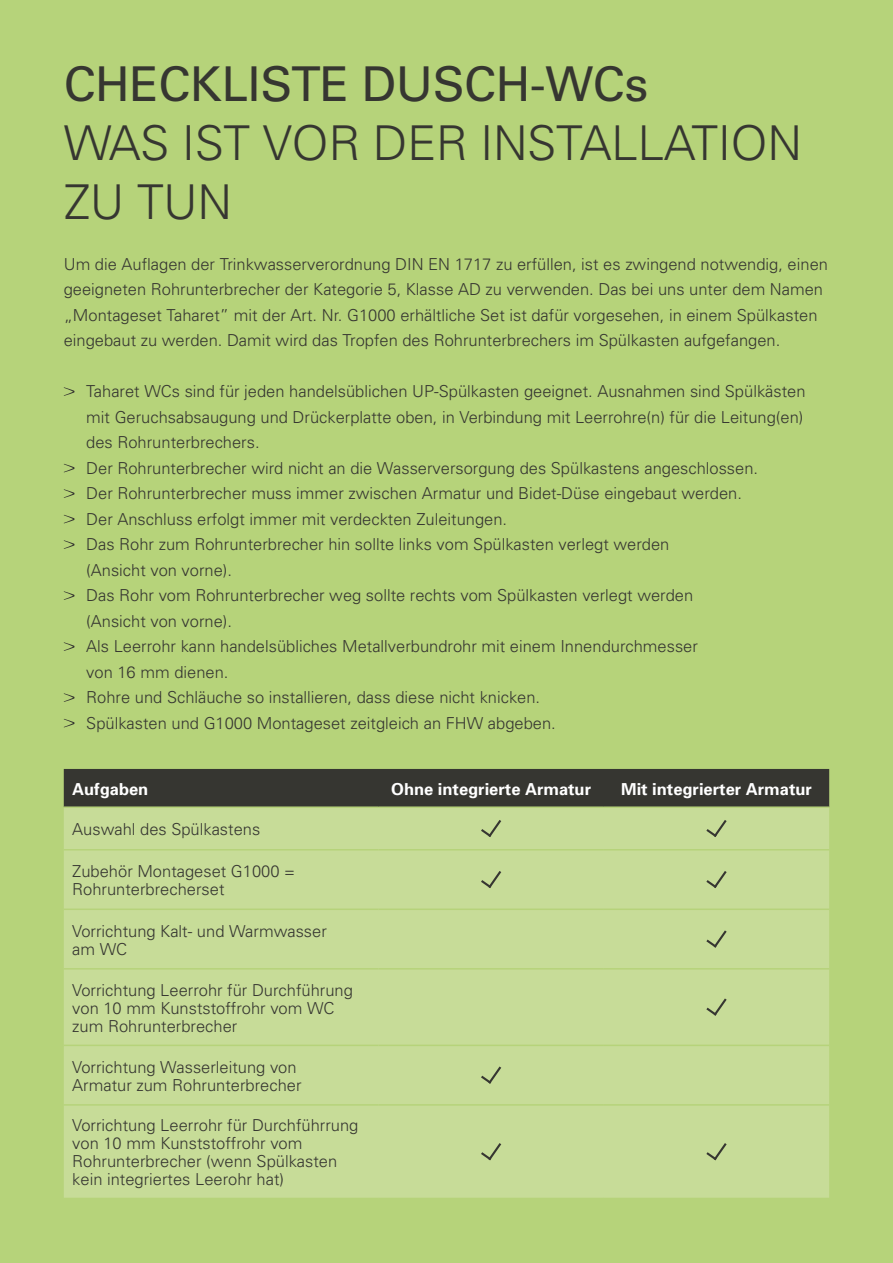
<style>
.page{position:relative;width:893px;height:1263px;background:#b6d37a}
.page>*{position:absolute;margin:0;border:0;box-sizing:border-box;transform-origin:0 0}
.t1{font:300 48px/58.5px "Univers";letter-spacing:-.01em;color:#363631}
.t2{font:500 48px "Univers";letter-spacing:-.01em;color:#363631}
.t3{font:300 16.5px/25.5px "Univers";color:#363631}
.t4{font:700 16.5px "Univers";color:#fff}
</style>
<div class="page">
<svg style="left:64px;top:387px;width:11px;height:9px"></svg>
<svg style="left:64px;top:464px;width:11px;height:8px"></svg>
<svg style="left:64px;top:489px;width:11px;height:9px"></svg>
<svg style="left:64px;top:515px;width:11px;height:8px"></svg>
<svg style="left:64px;top:540px;width:11px;height:9px"></svg>
<svg style="left:64px;top:591px;width:11px;height:9px"></svg>
<svg style="left:64px;top:642px;width:11px;height:9px"></svg>
<svg style="left:64px;top:693px;width:11px;height:9px"></svg>
<svg style="left:64px;top:719px;width:11px;height:8px"></svg>
<div style="left:64px;top:769px;width:765px;height:37px;background:#363631"></div>
<div style="left:64px;top:808px;width:765px;height:390px;background:#c7dc98"></div>
<hr style="left:64px;top:849px;width:314px;height:1px;background:#b6d37a">
<hr style="left:378px;top:849px;width:226px;height:1px;background:#b6d37a">
<hr style="left:604px;top:849px;width:225px;height:1px;background:#b6d37a">
<hr style="left:64px;top:908px;width:314px;height:2px;background:#b6d37a">
<hr style="left:378px;top:908px;width:226px;height:2px;background:#b6d37a">
<hr style="left:604px;top:908px;width:225px;height:2px;background:#b6d37a">
<hr style="left:64px;top:968px;width:314px;height:1px;background:#b6d37a">
<hr style="left:378px;top:968px;width:226px;height:1px;background:#b6d37a">
<hr style="left:604px;top:968px;width:225px;height:1px;background:#b6d37a">
<hr style="left:64px;top:1044px;width:314px;height:2px;background:#b6d37a">
<hr style="left:378px;top:1044px;width:226px;height:2px;background:#b6d37a">
<hr style="left:604px;top:1044px;width:225px;height:2px;background:#b6d37a">
<hr style="left:64px;top:1104px;width:314px;height:2px;background:#b6d37a">
<hr style="left:378px;top:1104px;width:226px;height:2px;background:#b6d37a">
<hr style="left:604px;top:1104px;width:225px;height:2px;background:#b6d37a">
<svg style="left:481px;top:820px;width:20px;height:17px"></svg>
<svg style="left:706px;top:820px;width:21px;height:17px"></svg>
<svg style="left:481px;top:871px;width:20px;height:17px"></svg>
<svg style="left:706px;top:871px;width:21px;height:17px"></svg>
<svg style="left:706px;top:930px;width:21px;height:18px"></svg>
<svg style="left:706px;top:998px;width:21px;height:18px"></svg>
<svg style="left:481px;top:1066px;width:20px;height:18px"></svg>
<svg style="left:481px;top:1143px;width:20px;height:17px"></svg>
<svg style="left:706px;top:1143px;width:21px;height:17px"></svg>
<h1 class="t2" style="left:64px;top:55px;width:586px">CHECKLISTE DUSCH-WCs</h1>
<h1 class="t1" style="left:64px;top:112px;width:740px">WAS IST VOR DER INSTALLATION<br>ZU TUN</h1>
<p class="t3" style="left:64px;top:251px;width:766px">Um die Auflagen der Trinkwasserverordnung DIN EN 1717 zu erfüllen, ist es zwingend notwendig, einen geeigneten Rohrunterbrecher der Kategorie 5, Klasse AD zu verwenden. Das bei uns unter dem Namen „Montageset Taharet” mit der Art. Nr. G1000 erhältliche Set ist dafür vorgesehen, in einem Spülkasten eingebaut zu werden. Damit wird das Tropfen des Rohrunterbrechers im Spülkasten aufgefangen.</p>
<p class="t3" style="left:86px;top:378px;width:721px">Taharet WCs sind für jeden handelsüblichen UP-Spülkasten geeignet. Ausnahmen sind Spülkästen mit Geruchsabsaugung und Drückerplatte oben, in Verbindung mit Leerrohre(n) für die Leitung(en) des Rohrunterbrechers.<br>Der Rohrunterbrecher wird nicht an die Wasserversorgung des Spülkastens angeschlossen.<br>Der Rohrunterbrecher muss immer zwischen Armatur und Bidet-Düse eingebaut werden.<br>Der Anschluss erfolgt immer mit verdeckten Zuleitungen.<br>Das Rohr zum Rohrunterbrecher hin sollte links vom Spülkasten verlegt werden<br>(Ansicht von vorne).<br>Das Rohr vom Rohrunterbrecher weg sollte rechts vom Spülkasten verlegt werden<br>(Ansicht von vorne).<br>Als Leerrohr kann handelsübliches Metallverbundrohr mit einem Innendurchmesser<br>von 16 mm dienen.<br>Rohre und Schläuche so installieren, dass diese nicht knicken.<br>Spülkasten und G1000 Montageset zeitgleich an FHW abgeben.</p>
<p class="t4" style="left:72px;top:778px;width:78px">Aufgaben</p>
<p class="t4" style="left:391px;top:778px;width:201px">Ohne integrierte Armatur</p>
<p class="t4" style="left:621px;top:778px;width:192px">Mit integrierter Armatur</p>
<p class="t3" style="left:72px;top:816px;width:189px">Auswahl des Spülkastens</p>
<p class="t3" style="left:72px;top:862px;width:224px;line-height:18px">Zubehör Montageset G1000 =<br>Rohrunterbrecherset</p>
<p class="t3" style="left:72px;top:921px;width:256px;line-height:18px">Vorrichtung Kalt- und Warmwasser am WC</p>
<p class="t3" style="left:72px;top:980px;width:282px;line-height:18px">Vorrichtung Leerrohr für Durchführung von 10 mm Kunststoffrohr vom WC zum Rohrunterbrecher</p>
<p class="t3" style="left:72px;top:1057px;width:231px;line-height:18px">Vorrichtung Wasserleitung von<br>Armatur zum Rohrunterbrecher</p>
<p class="t3" style="left:72px;top:1116px;width:288px;line-height:18px">Vorrichtung Leerrohr für Durchführrung von 10 mm Kunststoffrohr vom Rohrunterbrecher (wenn Spülkasten kein integriertes Leerohr hat)</p>
</div>
